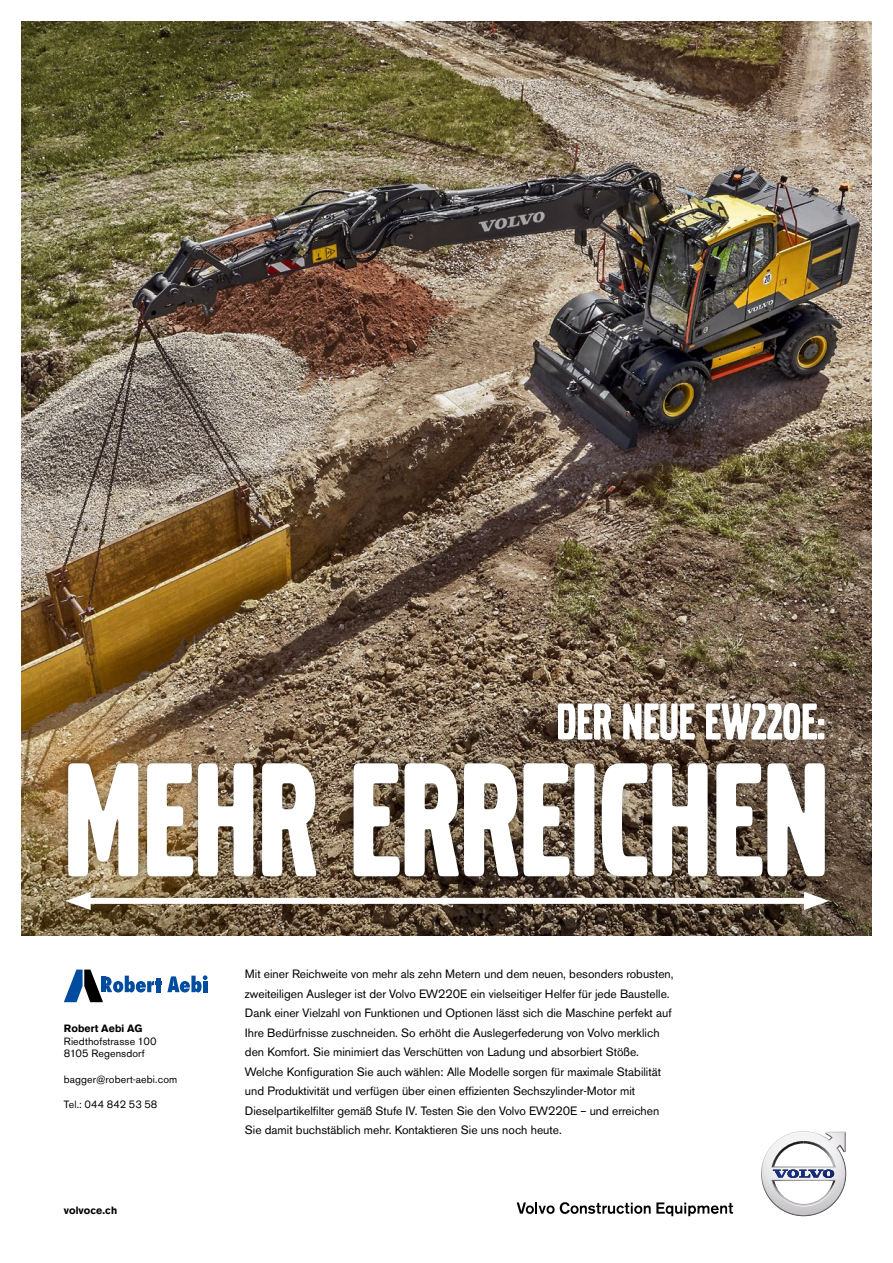
<style>
.page{position:relative;width:893px;height:1263px;background:#fff}
.page>*{position:absolute;margin:0;border:0;box-sizing:border-box;transform-origin:0 0}
.t1{font:169.35px "Volvo Broad Pro";color:#fff}
.t2{font:54px "Volvo Broad Pro";color:#fff}
.t3{font:12px/19.5px "Volvo Sans Pro";color:#000}
.t4{font:10.5px/12.6px "Volvo Sans Pro";letter-spacing:.015em;color:#000}
.t5{font:700 10.5px "Volvo Sans Pro";letter-spacing:.01em;color:#000}
</style>
<div class="page">
<img style="left:21px;top:21px;width:851px;height:914px">
<div style="left:58px;top:753px;width:777px;height:133px;background:#000;opacity:.4"></div>
<div style="left:550px;top:695px;width:282px;height:52px;background:#000;opacity:.4"></div>
<svg style="left:517px;top:1202px;width:216px;height:14px"></svg>
<svg style="left:761px;top:1131px;width:85px;height:85px"></svg>
<svg style="left:64px;top:969px;width:143px;height:33px"></svg>
<div style="left:80px;top:898px;width:734px;height:6px;background:#fff"></div>
<svg style="left:65px;top:892px;width:26px;height:18px"></svg>
<svg style="left:804px;top:892px;width:25px;height:18px"></svg>
<h2 class="t2" style="left:557px;top:696px;width:270px">DER NEUE EW220E:</h2>
<h1 class="t1" style="left:64px;top:741px;width:767px">MEHR ERREICHEN</h1>
<p class="t5" style="left:64px;top:1022px;width:80px">Robert Aebi AG</p>
<p class="t4" style="left:64px;top:1035px;width:94px">Riedthofstrasse 100<br>8105 Regensdorf</p>
<p class="t4" style="left:64px;top:1073px;width:115px">bagger@robert-aebi.com</p>
<p class="t4" style="left:64px;top:1098px;width:95px">Tel.: 044 842 53 58</p>
<p class="t5" style="left:64px;top:1204px;width:55px">volvoce.ch</p>
<p class="t3" style="left:245px;top:964px;width:430px">Mit einer Reichweite von mehr als zehn Metern und dem neuen, besonders robusten, zweiteiligen Ausleger ist der Volvo EW220E ein vielseitiger Helfer für jede Baustelle.<br>Dank einer Vielzahl von Funktionen und Optionen lässt sich die Maschine perfekt auf Ihre Bedürfnisse zuschneiden. So erhöht die Auslegerfederung von Volvo merklich den Komfort. Sie minimiert das Verschütten von Ladung und absorbiert Stöße.<br>Welche Konfiguration Sie auch wählen: Alle Modelle sorgen für maximale Stabilität und Produktivität und verfügen über einen effizienten Sechszylinder-Motor mit Dieselpartikelfilter gemäß Stufe IV. Testen Sie den Volvo EW220E – und erreichen Sie damit buchstäblich mehr. Kontaktieren Sie uns noch heute.</p>
</div>
